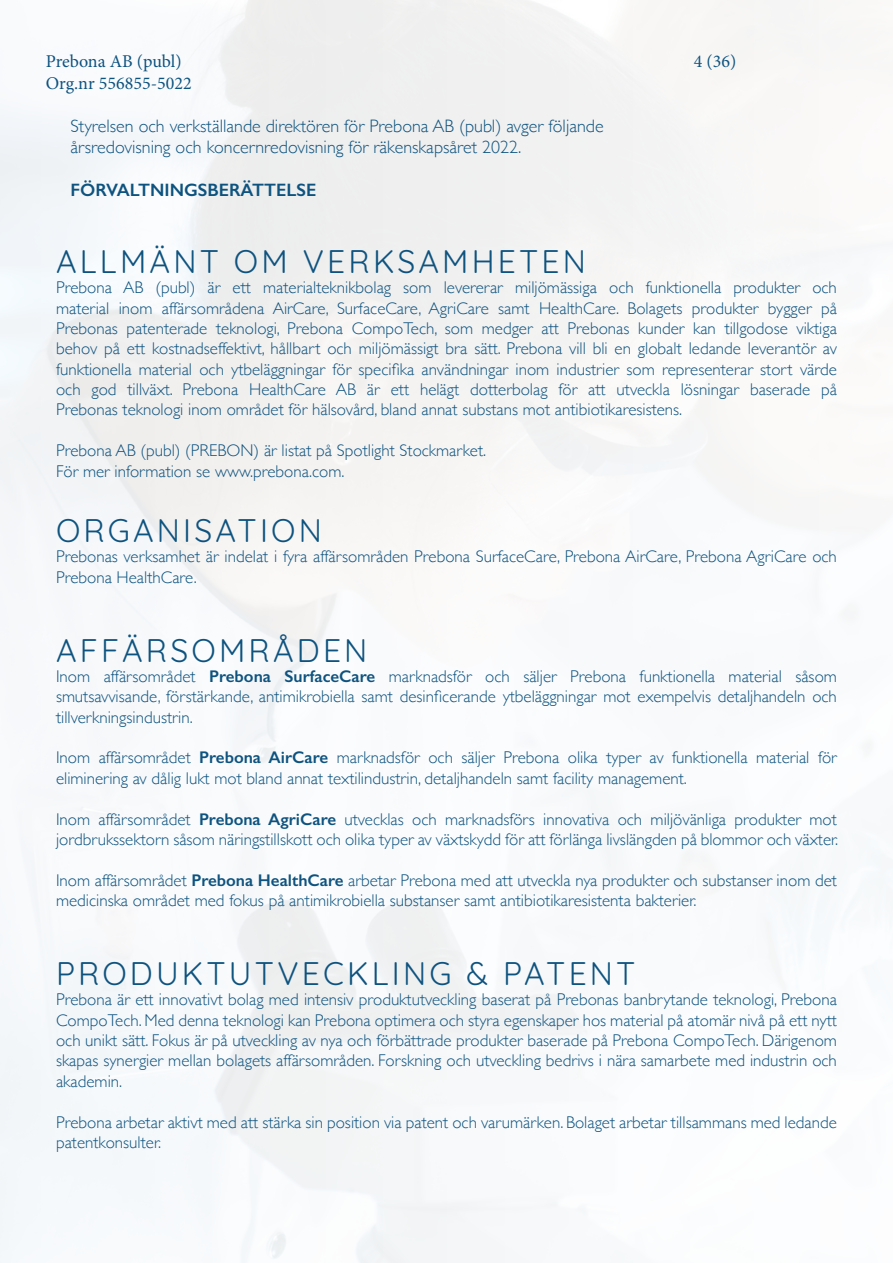
<style>
.page{position:relative;width:893px;height:1263px;background:#fff}
.page>*{position:absolute;margin:0;border:0;box-sizing:border-box;transform-origin:0 0}
.t1{font:31.8px "Quicksand";letter-spacing:.1em;color:#0e537f}
.t2{font:300 18px/21.6px "Gill Sans";color:#0e537f}
.t3{font:18px "Minion Pro";color:#0e537f}
.t4{font:600 18px "Gill Sans";color:#0e537f}
.t5{font:300 16.95px/20.4px "Gill Sans";color:#0e537f}
.s1{font-weight:600}
</style>
<div class="page">
<p class="t3" style="left:46px;top:49px;width:137px">Prebona AB (publ)</p>
<p class="t3" style="left:694px;top:49px;width:44px">4 (36)</p>
<p class="t3" style="left:46px;top:71px;width:147px">Org.nr 556855-5022</p>
<p class="t2" style="left:71px;top:114px;width:535px">Styrelsen och verkställande direktören för Prebona AB (publ) avger följande årsredovisning och koncernredovisning för räkenskapsåret 2022.</p>
<p class="t4" style="left:71px;top:179px;width:247px">FÖRVALTNINGSBERÄTTELSE</p>
<h1 class="t1" style="left:56px;top:237px;width:531px">ALLMÄNT OM VERKSAMHETEN</h1>
<p class="t5" style="left:56px;top:277px;width:782px;text-align:justify">Prebona AB (publ) är ett materialteknikbolag som levererar miljömässiga och funktionella produkter och material inom affärsområdena AirCare, SurfaceCare, AgriCare samt HealthCare. Bolagets produkter bygger på Prebonas patenterade teknologi, Prebona CompoTech, som medger att Prebonas kunder kan tillgodose viktiga behov på ett kostnadseffektivt, hållbart och miljömässigt bra sätt. Prebona vill bli en globalt ledande leverantör av funktionella material och ytbeläggningar för specifika användningar inom industrier som representerar stort värde och god tillväxt. Prebona HealthCare AB är ett helägt dotterbolag för att utveckla lösningar baserade på Prebonas teknologi inom området för hälsovård, bland annat substans mot antibiotikaresistens.</p>
<p class="t5" style="left:56px;top:440px;width:432px">Prebona AB (publ) (PREBON) är listat på Spotlight Stockmarket.<br>För mer information se www.prebona.com.</p>
<h1 class="t1" style="left:56px;top:506px;width:267px">ORGANISATION</h1>
<p class="t5" style="left:56px;top:546px;width:782px">Prebonas verksamhet är indelat i fyra affärsområden Prebona SurfaceCare, Prebona AirCare, Prebona AgriCare och<br>Prebona HealthCare.</p>
<h1 class="t1" style="left:56px;top:625px;width:313px">AFFÄRSOMRÅDEN</h1>
<p class="t5" style="left:56px;top:665px;width:782px;text-align:justify">Inom affärsområdet <span class="s1">Prebona SurfaceCare</span> marknadsför och säljer Prebona funktionella material såsom smutsavvisande, förstärkande, antimikrobiella samt desinficerande ytbeläggningar mot exempelvis detaljhandeln och tillverkningsindustrin.</p>
<p class="t5" style="left:56px;top:747px;width:782px">Inom affärsområdet <span class="s1">Prebona AirCare</span> marknadsför och säljer Prebona olika typer av funktionella material för eliminering av dålig lukt mot bland annat textilindustrin, detaljhandeln samt facility management.</p>
<p class="t5" style="left:56px;top:808px;width:784px">Inom affärsområdet <span class="s1">Prebona AgriCare</span> utvecklas och marknadsförs innovativa och miljövänliga produkter mot jordbrukssektorn såsom näringstillskott och olika typer av växtskydd för att förlänga livslängden på blommor och växter.</p>
<p class="t5" style="left:56px;top:869px;width:782px">Inom affärsområdet <span class="s1">Prebona HealthCare</span> arbetar Prebona med att utveckla nya produkter och substanser inom det medicinska området med fokus på antimikrobiella substanser samt antibiotikaresistenta bakterier.</p>
<h1 class="t1" style="left:56px;top:949px;width:581px">PRODUKTUTVECKLING &amp; PATENT</h1>
<p class="t5" style="left:56px;top:989px;width:782px;text-align:justify">Prebona är ett innovativt bolag med intensiv produktutveckling baserat på Prebonas banbrytande teknologi, Prebona CompoTech. Med denna teknologi kan Prebona optimera och styra egenskaper hos material på atomär nivå på ett nytt och unikt sätt. Fokus är på utveckling av nya och förbättrade produkter baserade på Prebona CompoTech. Därigenom skapas synergier mellan bolagets affärsområden. Forskning och utveckling bedrivs i nära samarbete med industrin och akademin.</p>
<p class="t5" style="left:56px;top:1111px;width:782px">Prebona arbetar aktivt med att stärka sin position via patent och varumärken. Bolaget arbetar tillsammans med ledande patentkonsulter.</p>
</div>
